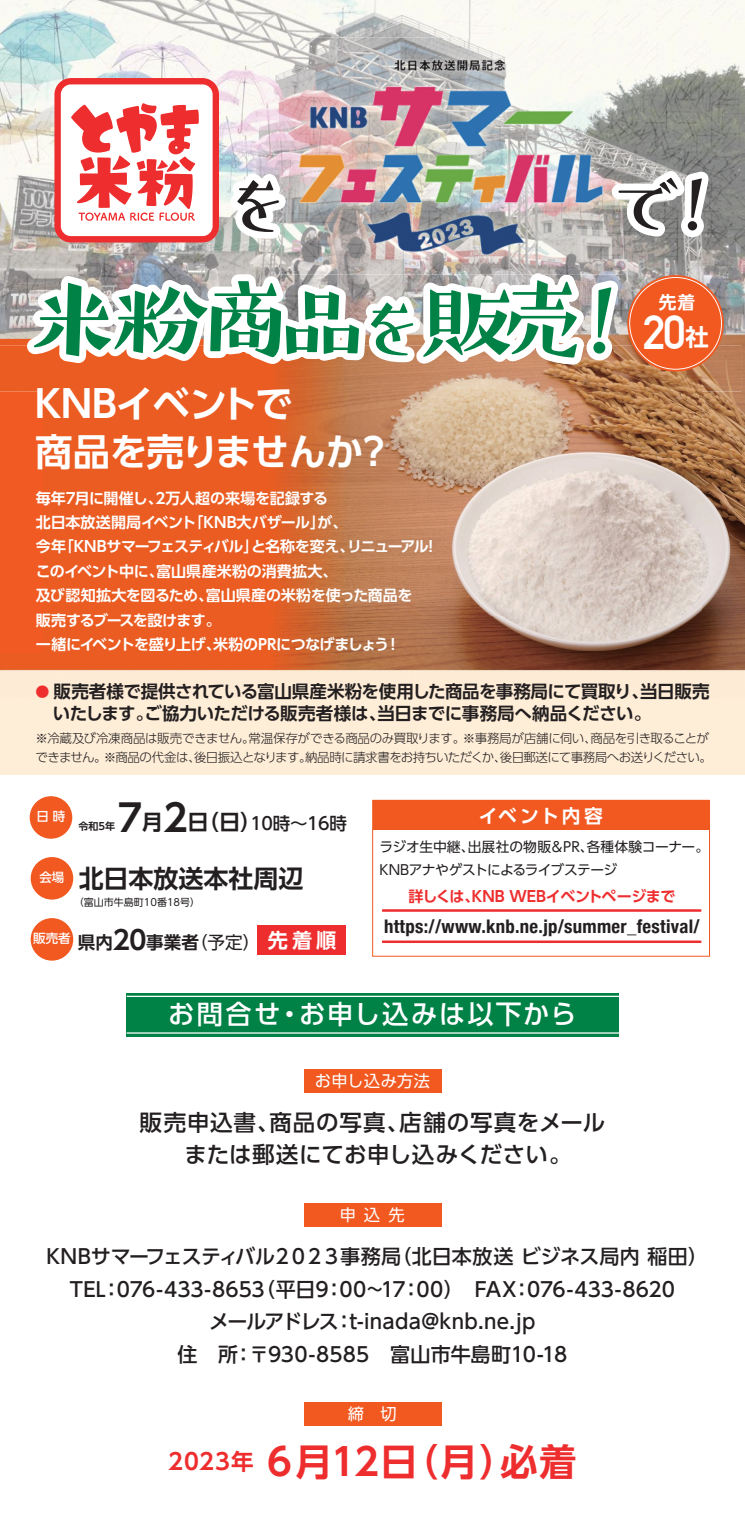
<style>
.page{position:relative;width:745px;height:1517px;background:#fff}
.page>*{position:absolute;margin:0;border:0;box-sizing:border-box;transform-origin:0 0}
.t1{font:700 47px "DIN Alternate";color:#fff}
.t2{font:700 37.5px/47.5px "UD Shin Go Pr 6 N De";letter-spacing:-.02em;color:#fff}
.t3{font:700 37.5px "UD Shin Go Pr 6 N De";letter-spacing:-.045em;color:#ee2d2e}
.t4{font:500 26.25px "UD Shin Go Pr 6 N";letter-spacing:.075em;color:#fff}
.t5{font:700 25px "UD Shin Go Pr 6 N De";color:#231f20}
.t6{font:500 22.5px/32.5px "UD Shin Go Pr 6 N";letter-spacing:.03em;color:#231f20;text-align:center}
.t7{font:700 20.12px "UD Shin Go Pr 6 N De";color:#fff}
.t8{font:500 20px/32.5px "UD Shin Go Pr 6 N";letter-spacing:-.005em;color:#231f20;text-align:center}
.t9{font:700 condensed 18.75px "Helvetica Neue";letter-spacing:.015em;color:#231f20}
.t10{font:700 18.75px "UD Shin Go Pr 6 N De";letter-spacing:.155em;color:#fff}
.t11{font:700 17.75px "UD Shin Go Pr 6 N De";color:#fff}
.t12{font:700 17.5px/22.5px "UD Shin Go Pr 6 N De";letter-spacing:-.025em;color:#231f20}
.t13{font:500 17.5px "UD Shin Go Pr 6 N";letter-spacing:-.28em;color:#231f20}
.t14{font:16.25px "UD Shin Go Pr 6 N";letter-spacing:.05em;color:#fff}
.t15{font:16.25px "UD Shin Go Pr 6 N";letter-spacing:.02em;color:#fff}
.t16{font:700 15px/24.4px "UD Shin Go Pr 6 N De";letter-spacing:-.025em;color:#fff}
.t17{font:700 15px "UD Shin Go Pr 6 N De";letter-spacing:-.025em;color:#ee2d2e}
.t18{font:13.75px/22.5px "UD Shin Go Pr 6 N";letter-spacing:-.025em;color:#231f20}
.t19{font:300 12.5px/18.8px "UD Shin Go Pr 6 N";letter-spacing:-.045em;color:#231f20}
.t20{font:500 12.5px "UD Shin Go Pr 6 N";color:#fff}
.t21{font:10px "UD Shin Go Pr 6 N";color:#231f20}
.t22{font:700 10px "UD Shin Go Pr 6 N De";color:#231f20}
.s1{font-family:"UD Shin Go Pr 6 N De";font-size:23.5px}
.s2{font-size:14px;color:#ee2d2e}
.s3{font-family:"UD Shin Go Pr 6 N De";font-weight:700;font-size:37.25px}
.s4{font-family:"UD Shin Go Pr 6 N De";font-weight:700;font-size:21.25px}
.s5{font-size:26.25px}
.s6{font-family:"UD Shin Go Pr 6 N";font-weight:400}
</style>
<div class="page">
<div style="left:0;top:653px;width:744px;height:122px;background:#feedd7"></div>
<img style="left:0;top:0;width:744px;height:334px">
<div style="left:0;top:391px;width:43px;height:262px;background:#f15a22"></div>
<img style="left:701px;top:345px;width:43px;height:308px">
<img style="left:43px;top:391px;width:658px;height:262px">
<img style="left:0;top:653px;width:744px;height:18px">
<img style="left:0;top:345px;width:740px;height:46px">
<svg style="left:740px;top:334px;width:4px;height:11px"></svg>
<img style="left:0;top:334px;width:740px;height:11px">
<hr style="left:382px;top:940px;width:318px;height:3px;background:#ee2d2e">
<div style="left:627px;top:275px;width:96px;height:96px;border:6px solid #f15921;border-radius:50%"></div>
<div style="left:629px;top:278px;width:91px;height:91px;background:#f15921;border-radius:50%"></div>
<div style="left:30px;top:796px;width:42px;height:42px;background:#f15921;border-radius:50%"></div>
<div style="left:31px;top:857px;width:42px;height:42px;background:#f15921;border-radius:50%"></div>
<div style="left:31px;top:918px;width:42px;height:42px;background:#f15921;border-radius:50%"></div>
<div style="left:372px;top:800px;width:337px;height:29px;background:#f15921"></div>
<div style="left:372px;top:800px;width:337px;height:156px;border:1px solid #f15921"></div>
<div style="left:257px;top:925px;width:89px;height:29px;background:#ee2d2e"></div>
<div style="left:54px;top:78px;width:165px;height:164px;background:#ee2d2e;border-radius:16px"></div>
<div style="left:61px;top:84px;width:151px;height:152px;background:#fff;border-radius:10px"></div>
<svg style="left:71px;top:103px;width:128px;height:118px"></svg>
<img style="left:279px;top:76px;width:343px;height:191px">
<svg style="left:20px;top:267px;width:604px;height:107px"></svg>
<img style="left:259px;top:37px;width:385px;height:39px">
<img style="left:259px;top:76px;width:20px;height:195px">
<img style="left:622px;top:76px;width:22px;height:195px">
<div style="left:304px;top:1069px;width:137px;height:23px;background:#f15921"></div>
<div style="left:304px;top:1202px;width:137px;height:24px;background:#f15921"></div>
<div style="left:304px;top:1402px;width:137px;height:24px;background:#f15921"></div>
<div style="left:126px;top:993px;width:492px;height:43px;background:#008146"></div>
<hr style="left:126px;top:995px;width:492px;height:2px;background:#fff">
<hr style="left:126px;top:1032px;width:492px;height:1px;background:#fff">
<svg style="left:207px;top:167px;width:85px;height:78px"></svg>
<svg style="left:604px;top:163px;width:111px;height:81px"></svg>
<hr style="left:382px;top:909px;width:318px;height:2px;background:#ee2d2e">
<h2 class="t2" style="left:35px;top:379px;width:358px">KNBイベントで<br>商品を売りませんか？</h2>
<p class="t16" style="left:36px;top:485px;width:398px">毎年7月に開催し、2万人超の来場を記録する<br>北日本放送開局イベント「KNB大バザール」が、<br>今年「KNBサマーフェスティバル」と名称を変え、リニューアル!このイベント中に、富山県産米粉の消費拡大、<br>及び認知拡大を図るため、富山県産の米粉を使った商品を<br>販売するブースを設けます。<br>一緒にイベントを盛り上げ、米粉のPRにつなげましょう！</p>
<p class="t11" style="left:658px;top:288px;width:38px">先着</p>
<h1 class="t1" style="left:642px;top:297px;width:68px">20<span class="s1">社</span></h1>
<p class="t12" style="left:53px;top:679px;width:657px;text-indent:-17px"><span class="s2">●</span> 販売者様で提供されている富山県産米粉を使用した商品を事務局にて買取り、当日販売いたします。ご協力いただける販売者様は、当日までに事務局へ納品ください。</p>
<p class="t19" style="left:35px;top:729px;width:677px">※冷蔵及び冷凍商品は販売できません。常温保存ができる商品のみ買取ります。※事務局が店舗に伺い、商品を引き取ることができません。※商品の代金は、後日振込となります。納品時に請求書をお持ちいただくか、後日郵送にて事務局へお送りください。</p>
<p class="t20" style="left:36px;top:806px;width:31px">日 時</p>
<p class="t20" style="left:39px;top:867px;width:27px">会場</p>
<p class="t13" style="left:111px;top:809px;width:237px"><span class="s3">７</span><span class="s4">月</span><span class="s3">2</span><span class="s4">日（日）</span>１０時～１６時</p>
<h3 class="t5" style="left:79px;top:858px;width:226px">北日本放送本社周辺</h3>
<p class="t21" style="left:74px;top:894px;width:128px">（富山市牛島町10番18号）</p>
<p class="t22" style="left:79px;top:818px;width:38px">令和５年</p>
<p class="t12" style="left:33px;top:930px;width:228px"><sup>販売者</sup>県内<span class="s5">２０</span>事業者<span class="s6">（予定）</span></p>
<h3 class="t7" style="left:267px;top:923px;width:70px">先着順</h3>
<p class="t10" style="left:478px;top:800px;width:126px">イベント内容</p>
<p class="t18" style="left:379px;top:835px;width:331px">ラジオ生中継、出展社の物販＆PR、各種体験コーナー。<br>KNBアナやゲストによるライブステージ</p>
<p class="t17" style="left:408px;top:884px;width:268px">詳しくは、KNB WEBイベントページまで</p>
<p class="t9" style="left:384px;top:910px;width:317px">https://www.knb.ne.jp/summer_festival/</p>
<h3 class="t4" style="left:168px;top:993px;width:409px">お問合せ・お申し込みは以下から</h3>
<p class="t15" style="left:314px;top:1067px;width:117px">お申し込み方法</p>
<h3 class="t6" style="left:139px;top:1105px;width:467px">販売申込書、商品の写真、店舗の写真をメールまたは郵送にてお申し込みください。</h3>
<p class="t14" style="left:340px;top:1201px;width:66px">申込先</p>
<h3 class="t8" style="left:46px;top:1239px;width:663px">KNBサマーフェスティバル２０２３事務局（北日本放送 ビジネス局内 稲田）TEL：076-433-8653（平日9：00~17：00）　FAX：076-433-8620<br>メールアドレス：t-inada@knb.ne.jp<br>住　所：〒930-8585　富山市牛島町10-18</h3>
<p class="t14" style="left:327px;top:1401px;width:91px">申込締切</p>
<h2 class="t3" style="left:168px;top:1431px;width:409px"><sup>2023年</sup>６月12日（月）必着</h2>
<p class="t14" style="left:348px;top:1401px;width:50px">締 切</p>
</div>
